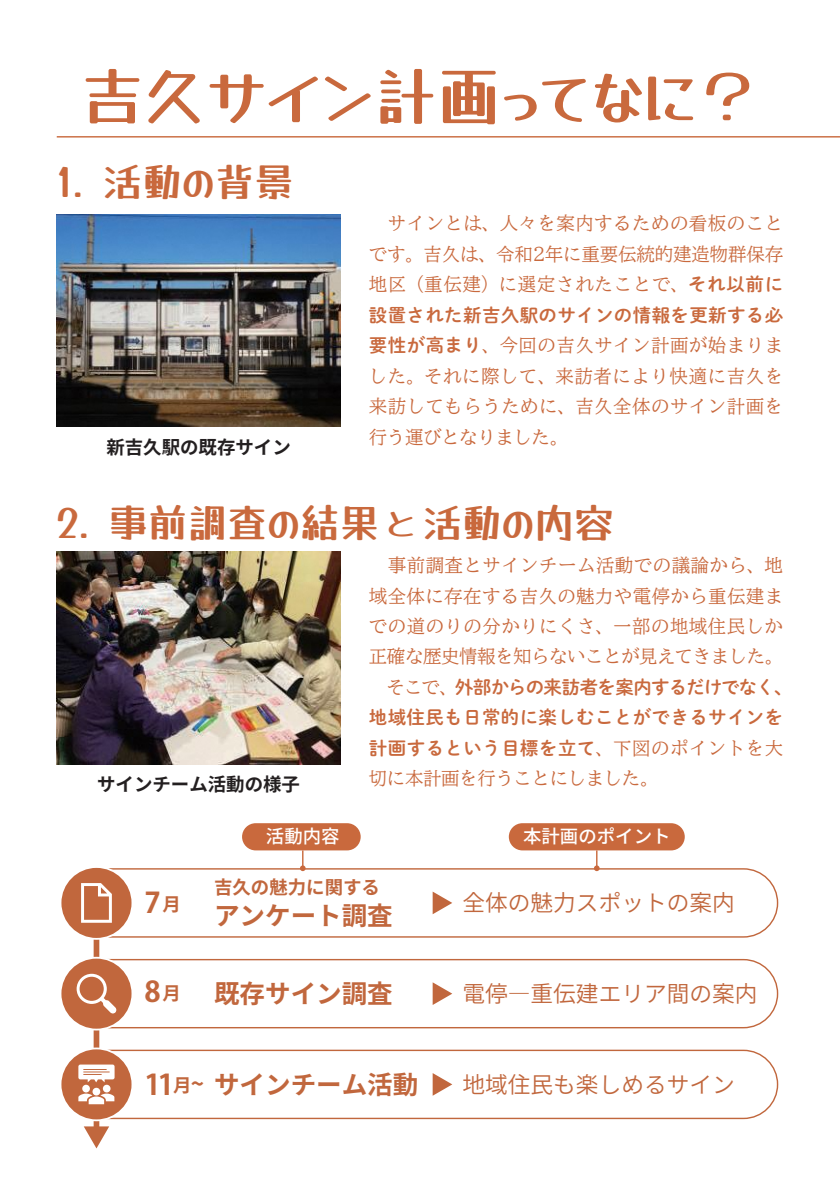
<style>
.page{position:relative;width:840px;height:1191px;background:#fff}
.page>*{position:absolute;margin:0;border:0;box-sizing:border-box;transform-origin:0 0}
.t1{font:62.4px "Yusei Magic";color:#c9693d}
.t2{font:39.6px "Yusei Magic";color:#c9693d}
.t3{font:700 28.4px "Ryo Gothic Plus N";color:#c1673d}
.t4{font:700 25.6px "Source Han Sans JP";color:#c1673d}
.t5{font:22.6px "Source Han Sans JP";color:#c1673d}
.t6{font:500 18.4px/30.4px "TBUD Min Std";letter-spacing:.025em;color:#c9693d;text-align:justify}
.t7{font:18.4px/30.4px "DNP Shuei M Go Std B";letter-spacing:.02em;color:#c9693d}
.t8{font:700 18.4px "Source Han Sans JP";color:#231f20}
.t9{font:500 18.4px "TBUD Min Std";letter-spacing:-.02em;color:#c9693d}
.t10{font:500 18.4px "Source Han Sans JP";color:#fff}
.t11{font:700 18.4px "Source Han Sans JP";color:#c1673d}
.s1{font-family:"DNP Shuei M Go Std B";font-weight:400}
.s2{font-size:34px}
.s3{font-family:"TBUD Min Std";font-weight:500}
.s4{font-family:"Source Han Sans JP";font-size:18.4px}
.s5{font-family:"Ryo Gothic Plus N";font-size:28.4px}
.s6{font-size:18.4px}
.s7{font-size:22.6px}
</style>
<div class="page">
<hr style="left:57px;top:136px;width:782px;height:1px;background:#c9693d">
<img style="left:57px;top:214px;width:283px;height:213px">
<img style="left:57px;top:551px;width:283px;height:213px">
<div style="left:94px;top:869px;width:5px;height:261px;background:#c1673d"></div>
<svg style="left:84px;top:1126px;width:25px;height:22px"></svg>
<svg style="left:108px;top:867px;width:670px;height:71px"></svg>
<svg style="left:432px;top:891px;width:20px;height:23px"></svg>
<div style="left:60px;top:866px;width:73px;height:73px;border:6px solid #fff;border-radius:50%"></div>
<div style="left:62px;top:869px;width:68px;height:68px;background:#c1673d;border-radius:50%"></div>
<div style="left:61px;top:868px;width:70px;height:70px;border:2px solid #c1673d;border-radius:50%"></div>
<svg style="left:81px;top:883px;width:31px;height:39px"></svg>
<svg style="left:108px;top:958px;width:670px;height:71px"></svg>
<svg style="left:432px;top:982px;width:20px;height:23px"></svg>
<div style="left:60px;top:956px;width:73px;height:74px;border:6px solid #fff;border-radius:50%"></div>
<div style="left:62px;top:959px;width:68px;height:68px;background:#c1673d;border-radius:50%"></div>
<div style="left:61px;top:958px;width:70px;height:70px;border:2px solid #c1673d;border-radius:50%"></div>
<svg style="left:77px;top:973px;width:40px;height:40px"></svg>
<svg style="left:110px;top:1049px;width:668px;height:70px"></svg>
<svg style="left:432px;top:1073px;width:20px;height:22px"></svg>
<div style="left:60px;top:1047px;width:73px;height:74px;border:6px solid #fff;border-radius:50%"></div>
<div style="left:62px;top:1050px;width:68px;height:68px;background:#c1673d;border-radius:50%"></div>
<div style="left:61px;top:1049px;width:70px;height:70px;border:2px solid #c1673d;border-radius:50%"></div>
<div style="left:103px;top:1084px;width:7px;height:8px;background:#fff;border-radius:50%"></div>
<div style="left:82px;top:1084px;width:8px;height:8px;background:#fff;border-radius:50%"></div>
<svg style="left:78px;top:1093px;width:36px;height:11px"></svg>
<div style="left:92px;top:1087px;width:8px;height:8px;background:#fff;border-radius:50%"></div>
<svg style="left:78px;top:1064px;width:36px;height:18px"></svg>
<div style="left:508px;top:823px;width:176px;height:27px;background:#c9693d;border-radius:14px"></div>
<div style="left:242px;top:823px;width:118px;height:27px;background:#c9693d;border-radius:14px"></div>
<svg style="left:300px;top:850px;width:5px;height:21px"></svg>
<svg style="left:593px;top:850px;width:6px;height:21px"></svg>
<h1 class="t1" style="left:81px;top:62px;width:678px">吉久サイン計画ってなに？</h1>
<h2 class="t2" style="left:57px;top:160px;width:239px">1. 活動の背景</h2>
<p class="t8" style="left:106px;top:436px;width:186px">新吉久駅の既存サイン</p>
<p class="t6" style="left:369px;top:208px;width:415px">　サインとは、人々を案内するための看板のことです。吉久は、令和2年に重要伝統的建造物群保存地区（重伝建）に選定されたことで、<span class="s1">それ以前に</span></p>
<p class="t7" style="left:369px;top:299px;width:415px">設置された新吉久駅のサインの情報を更新する必</p>
<p class="t6" style="left:369px;top:330px;width:415px"><span class="s1">要性が高まり</span>、今回の吉久サイン計画が始まりました。それに際して、来訪者により快適に吉久を来訪してもらうために、吉久全体のサイン計画を行う運びとなりました。</p>
<h2 class="t2" style="left:57px;top:501px;width:558px">2. 事前調査の結果<span class="s2">と</span>活動の内容</h2>
<p class="t6" style="left:369px;top:549px;width:415px">　事前調査とサインチーム活動での議論から、地域全体に存在する吉久の魅力や電停から重伝建までの道のりの分かりにくさ、一部の地域住民しか正確な歴史情報を知らないことが見えてきました。</p>
<p class="t7" style="left:369px;top:671px;width:425px"><span class="s3">　そこで、</span>外部からの来訪者を案内するだけでなく、地域住民も日常的に楽しむことができるサインを計画するという目標を立て<span class="s3">、下図のポイントを大</span></p>
<p class="t9" style="left:369px;top:764px;width:291px">切に本計画を行うことにしました。</p>
<p class="t8" style="left:97px;top:774px;width:204px">サインチーム活動の様子</p>
<p class="t10" style="left:266px;top:826px;width:75px">活動内容</p>
<p class="t10" style="left:522px;top:826px;width:149px">本計画のポイント</p>
<p class="t11" style="left:214px;top:876px;width:167px">吉久の魅力に関する</p>
<h3 class="t4" style="left:214px;top:901px;width:180px">アンケート調査</h3>
<h3 class="t3" style="left:144px;top:884px;width:38px">7<span class="s4">月</span></h3>
<p class="t5" style="left:462px;top:890px;width:274px">全体の魅力スポットの案内</p>
<h3 class="t3" style="left:144px;top:973px;width:38px">8<span class="s4">月</span></h3>
<h3 class="t4" style="left:214px;top:979px;width:180px">既存サイン調査</h3>
<p class="t5" style="left:462px;top:981px;width:296px">電停―重伝建エリア間の案内</p>
<h3 class="t4" style="left:144px;top:1070px;width:275px"><span class="s5">11</span><span class="s6">月</span><span class="s7">~</span> サインチーム活動</h3>
<p class="t5" style="left:462px;top:1072px;width:274px">地域住民も楽しめるサイン</p>
</div>
